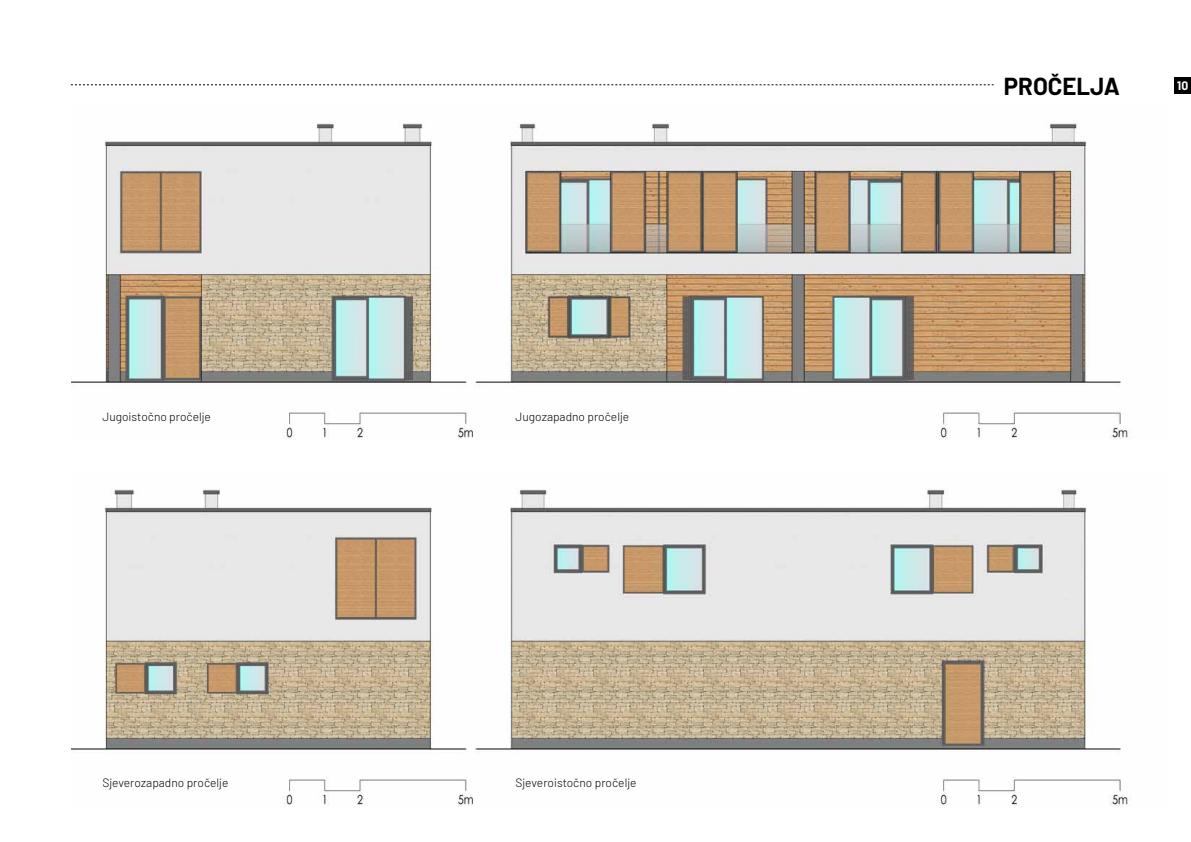
<style>
.page{position:relative;width:1191px;height:842px;background:#fff}
.page>*{position:absolute;margin:0;border:0;box-sizing:border-box;transform-origin:0 0}
.t1{font:700 24px "Barlow";color:#000}
.t2{font:300 12px "Barlow";color:#000}
.t3{font:700 12px "Barlow";color:#fff}
</style>
<div class="page">
<img style="left:475px;top:123px;width:656px;height:316px">
<img style="left:475px;top:489px;width:656px;height:317px">
<img style="left:71px;top:123px;width:402px;height:316px">
<img style="left:71px;top:489px;width:402px;height:317px">
<svg style="left:71px;top:85px;width:922px;height:1px"></svg>
<div style="left:1174px;top:77px;width:17px;height:17px;background:#000"></div>
<p class="t2" style="left:102px;top:409px;width:110px">Jugoistočno pročelje</p>
<p class="t2" style="left:102px;top:775px;width:127px">Sjeverozapadno pročelje</p>
<p class="t2" style="left:515px;top:409px;width:115px">Jugozapadno pročelje</p>
<p class="t2" style="left:515px;top:775px;width:122px">Sjeveroistočno pročelje</p>
<h1 class="t1" style="left:1004px;top:71px;width:118px">PROČELJA</h1>
<p class="t3" style="left:1177px;top:78px;width:12px">10</p>
</div>
